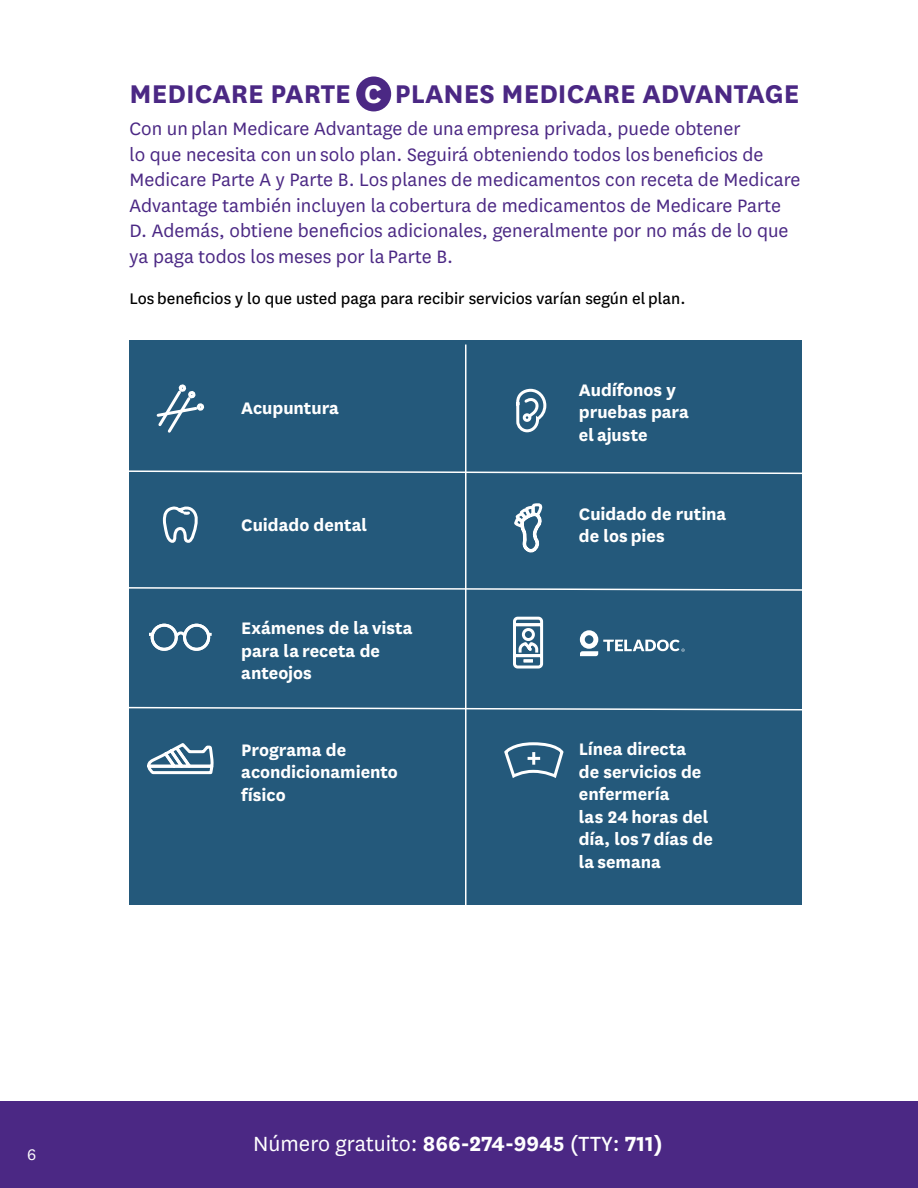
<style>
.page{position:relative;width:918px;height:1188px;background:#fff}
.page>*{position:absolute;margin:0;border:0;box-sizing:border-box;transform-origin:0 0}
.t1{font:700 30px "National";color:#4b2884}
.t2{font:700 24px "National";color:#fff}
.t3{font:21px/25.5px "National";color:#4b2884}
.t4{font:700 19.5px/22.5px "National";color:#fff}
.t5{font:18px "National";color:#000}
.t6{font:18px "National";color:#fff}
.s1{color:#fff}
.s2{font-weight:400}
</style>
<div class="page">
<div style="left:356px;top:76px;width:35px;height:35px;background:#4b2884;border-radius:50%"></div>
<div style="left:129px;top:340px;width:673px;height:565px;background:#24597b"></div>
<svg style="left:129px;top:586px;width:673px;height:6px"></svg>
<svg style="left:129px;top:706px;width:673px;height:5px"></svg>
<hr style="left:465px;top:345px;width:1px;height:560px;background:#fff">
<svg style="left:580px;top:630px;width:105px;height:26px"></svg>
<div style="left:197px;top:403px;width:7px;height:8px;border:3px solid #fff;border-radius:50%"></div>
<svg style="left:156px;top:384px;width:43px;height:49px"></svg>
<svg style="left:516px;top:388px;width:31px;height:45px"></svg>
<div style="left:523px;top:413px;width:8px;height:9px;border:3px solid #fff;border-radius:50%"></div>
<svg style="left:129px;top:464px;width:673px;height:91px"></svg>
<div style="left:0;top:1101px;width:918px;height:87px;background:#4b2884"></div>
<div style="left:151px;top:624px;width:27px;height:27px;border:3px solid #fff;border-radius:50%"></div>
<div style="left:183px;top:624px;width:27px;height:27px;border:3px solid #fff;border-radius:50%"></div>
<svg style="left:173px;top:630px;width:16px;height:10px"></svg>
<svg style="left:149px;top:633px;width:4px;height:3px"></svg>
<svg style="left:207px;top:633px;width:5px;height:3px"></svg>
<svg style="left:504px;top:742px;width:60px;height:36px"></svg>
<svg style="left:513px;top:616px;width:31px;height:53px"></svg>
<svg style="left:147px;top:744px;width:67px;height:31px"></svg>
<h2 class="t1" style="left:130px;top:72px;width:671px">MEDICARE PARTE <span class="s1">C</span> PLANES MEDICARE ADVANTAGE</h2>
<p class="t3" style="left:130px;top:115px;width:672px">Con un plan Medicare Advantage de una empresa privada, puede obtener<br>lo que necesita con un solo plan. Seguirá obteniendo todos los beneficios de Medicare Parte A y Parte B. Los planes de medicamentos con receta de Medicare Advantage también incluyen la cobertura de medicamentos de Medicare Parte D. Además, obtiene beneficios adicionales, generalmente por no más de lo que ya paga todos los meses por la Parte B.</p>
<p class="t5" style="left:130px;top:286px;width:557px">Los beneficios y lo que usted paga para recibir servicios varían según el plan.</p>
<p class="t4" style="left:241px;top:395px;width:99px">Acupuntura</p>
<p class="t4" style="left:241px;top:512px;width:127px">Cuidado dental</p>
<p class="t4" style="left:241px;top:616px;width:173px">Exámenes de la vista para la receta de anteojos</p>
<p class="t4" style="left:241px;top:737px;width:158px">Programa de acondicionamiento físico</p>
<p class="t4" style="left:579px;top:377px;width:112px">Audífonos y pruebas para el ajuste</p>
<p class="t4" style="left:579px;top:501px;width:149px">Cuidado de rutina de los pies</p>
<p class="t4" style="left:579px;top:737px;width:136px">Línea directa<br>de servicios de enfermería<br>las 24 horas del día, los 7 días de la semana</p>
<p class="t6" style="left:27px;top:1143px;width:11px">6</p>
<p class="t2" style="left:253px;top:1127px;width:411px"><span class="s2">Número gratuito:</span> 866-274-9945 <span class="s2">(TTY:</span> 711)</p>
</div>
